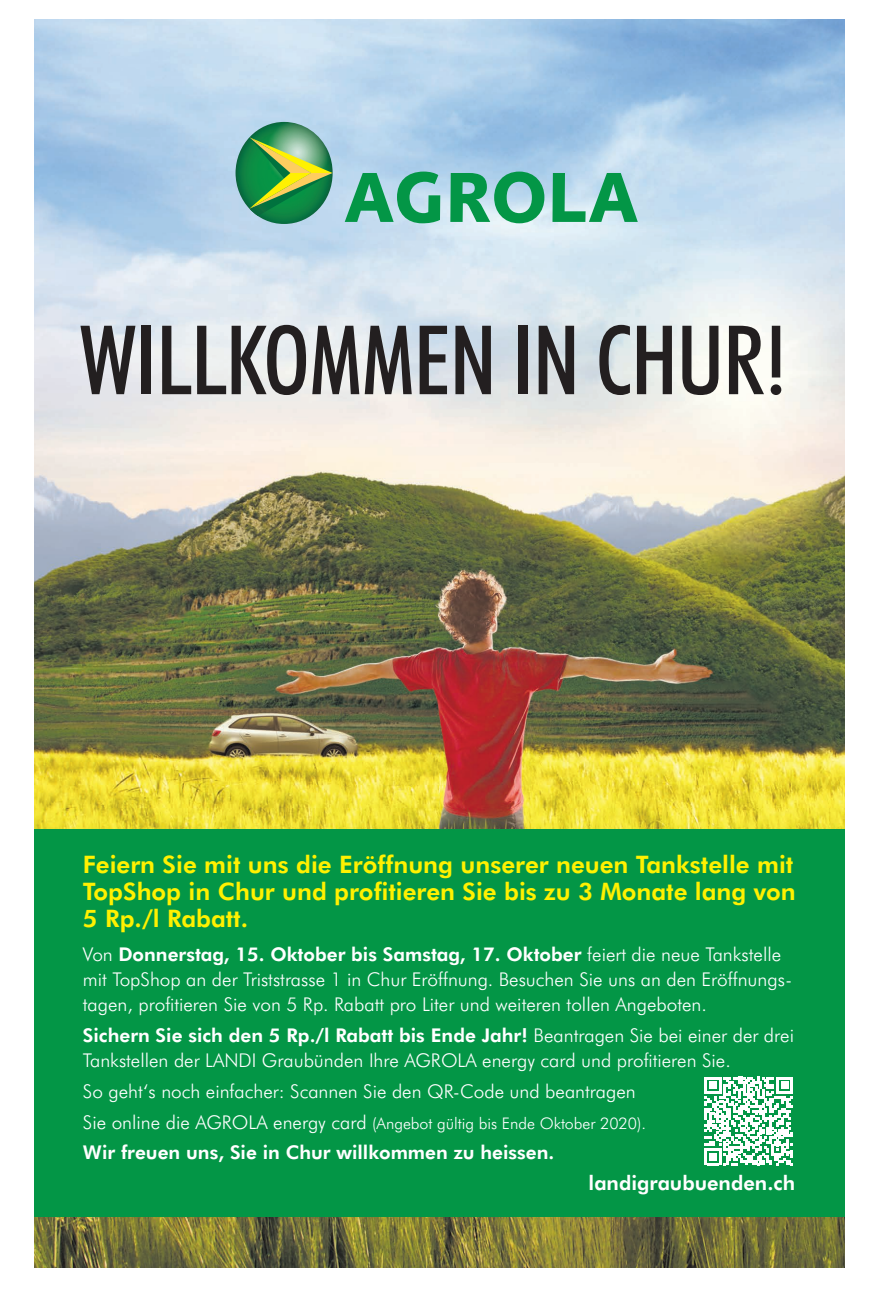
<style>
.page{position:relative;width:879px;height:1290px;background:#fff}
.page>*{position:absolute;margin:0;border:0;box-sizing:border-box;transform-origin:0 0}
.t1{font:500 condensed 96px "Futura BT";letter-spacing:-.015em;color:#231f20}
.t2{font:800 24.1px/27.1px "Futura BT";color:#fff101;text-align:justify}
.t3{font:800 20.1px "Futura BT";color:#fff}
.t4{font:300 19px/25.1px "Futura BT";color:#fff}
.t5{font:800 19px "Futura BT";color:#fff}
.t6{font:300 16px "Futura BT";color:#fff}
.s1{font-weight:800}
.s2{font-size:19px}
</style>
<div class="page">
<img style="left:34px;top:20px;width:811px;height:1247px">
<img style="left:235px;top:122px;width:98px;height:15px">
<svg style="left:235px;top:137px;width:98px;height:87px;background:#61a666"></svg>
<svg style="left:345px;top:172px;width:95px;height:51px;background:#5fb798"></svg>
<svg style="left:450px;top:172px;width:94px;height:51px;background:#55b48d"></svg>
<svg style="left:552px;top:173px;width:86px;height:49px;background:#69bc9e"></svg>
<div style="left:34px;top:829px;width:811px;height:387px;background:#039646"></div>
<svg style="left:704px;top:1077px;width:89px;height:88px"></svg>
<h1 class="t1" style="left:79px;top:305px;width:711px">WILLKOMMEN IN CHUR!</h1>
<p class="t2" style="left:83px;top:851px;width:714px">Feiern Sie mit uns die Eröffnung unserer neuen Tankstelle mit TopShop in Chur und profitieren Sie bis zu 3 Monate lang von 5 Rp./l Rabatt.</p>
<p class="t4" style="left:83px;top:941px;width:710px">Von <span class="s1">Donnerstag, 15. Oktober bis Samstag, 17. Oktober</span> feiert die neue Tankstelle mit TopShop an der Triststrasse 1 in Chur Eröffnung. Besuchen Sie uns an den Eröffnungs&shy;tagen, profitieren Sie von 5 Rp. Rabatt pro Liter und weiteren tollen Angeboten.</p>
<p class="t4" style="left:83px;top:1022px;width:712px"><span class="s1">Sichern Sie sich den 5 Rp./l Rabatt bis Ende Jahr!</span> Beantragen Sie bei einer der drei<br>Tankstellen der LANDI Graubünden Ihre AGROLA energy card und profitieren Sie.</p>
<p class="t4" style="left:83px;top:1078px;width:554px">So geht‘s noch einfacher: Scannen Sie den QR-Code und beantragen</p>
<p class="t6" style="left:83px;top:1113px;width:564px"><span class="s2">Sie online die AGROLA energy card</span> (Angebot gültig bis Ende Oktober 2020).</p>
<p class="t5" style="left:83px;top:1142px;width:473px">Wir freuen uns, Sie in Chur willkommen zu heissen.</p>
<p class="t3" style="left:588px;top:1171px;width:208px">landigraubuenden.ch</p>
</div>
